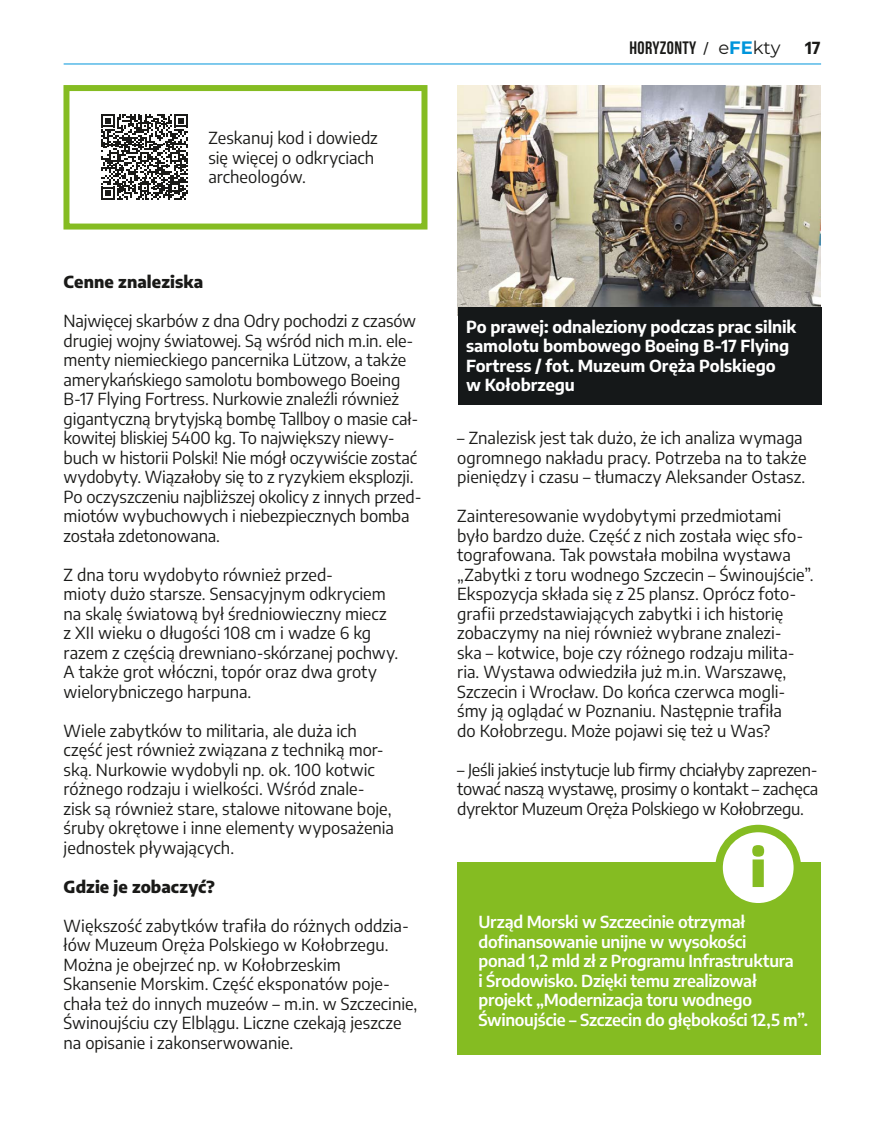
<style>
.page{position:relative;width:872px;height:1127px;background:#fff}
.page>*{position:absolute;margin:0;border:0;box-sizing:border-box;transform-origin:0 0}
.t1{font:18px "Bebas Neue";letter-spacing:.02em;color:#1a1a18}
.basik_txt_artykul_OK{font:16.5px/19.5px "Encode Sans";color:#1a1a18}
.ramka{font:600 16.5px/19.5px "Encode Sans";letter-spacing:-.02em;color:#fff}
.podpis_zdjecia{font:700 16.5px/19.5px "Encode Sans";letter-spacing:-.005em;color:#fff}
.basik_txt_artykul_OK-2{font:800 16.5px "Encode Sans";letter-spacing:.005em;color:#1a1a18}
.t2{font:700 16.5px "Encode Sans";color:#1a1a18}
.s1{font-family:"Minion Pro";font-weight:700}
.s2{font-family:"Montserrat"}
.s3{font-family:"Montserrat";font-weight:700;color:#0095db}
</style>
<div class="page">
<img style="left:457px;top:85px;width:364px;height:231px">
<div style="left:457px;top:862px;width:364px;height:192px;background:#85bc22"></div>
<div style="left:719px;top:828px;width:78px;height:79px;background:#fff;border-radius:50%"></div>
<div style="left:715px;top:825px;width:86px;height:85px;border:8px solid #85bc22;border-radius:50%"></div>
<svg style="left:752px;top:845px;width:12px;height:42px"></svg>
<div style="left:458px;top:307px;width:363px;height:98px;background:#151819"></div>
<div style="left:63px;top:85px;width:364px;height:144px;border:6px solid #85bc22"></div>
<svg style="left:101px;top:114px;width:86px;height:86px"></svg>
<hr style="left:64px;top:64px;width:757px;height:1px;background:#0095db">
<p class="basik_txt_artykul_OK" style="left:208px;top:128px;width:171px">Zeskanuj kod i dowiedz się więcej o odkryciach archeologów.</p>
<p class="basik_txt_artykul_OK-2" style="left:64px;top:271px;width:141px">Cenne znaleziska</p>
<p class="basik_txt_artykul_OK" style="left:64px;top:310px;width:359px">Najwięcej skarbów z dna Odry pochodzi z czasów drugiej wojny światowej. Są wśród nich m.in. ele&shy;menty niemieckiego pancernika Lützow, a także amerykańskiego samolotu bombowego Boeing B‑17 Flying Fortress. Nurkowie znaleźli również gigantyczną brytyjską bombę Tallboy o masie cał&shy;kowitej bliskiej 5400 kg. To największy niewy&shy;buch w historii Polski! Nie mógł oczywiście zostać wydobyty. Wiązałoby się to z ryzykiem eksplozji.<br>Po oczyszczeniu najbliższej okolicy z innych przed&shy;miotów wybuchowych i niebezpiecznych bomba została zdetonowana.</p>
<p class="basik_txt_artykul_OK" style="left:64px;top:564px;width:336px">Z dna toru wydobyto również przed-<br>mioty dużo starsze. Sensacyjnym odkryciem na skalę światową był średniowieczny miecz z XII wieku o długości 108 cm i wadze 6 kg razem z częścią drewniano‑skórzanej pochwy.<br>A także grot włóczni, topór oraz dwa groty wielorybniczego harpuna.</p>
<p class="basik_txt_artykul_OK" style="left:64px;top:720px;width:332px">Wiele zabytków to militaria, ale duża ich część jest również związana z techniką mor&shy;ską. Nurkowie wydobyli np. ok. 100 kotwic różnego rodzaju i wielkości. Wśród znale&shy;zisk są również stare, stalowe nitowane boje, śruby okrętowe i inne elementy wyposażenia jednostek pływających.</p>
<p class="basik_txt_artykul_OK-2" style="left:64px;top:875px;width:153px">Gdzie je zobaczyć?</p>
<p class="basik_txt_artykul_OK" style="left:64px;top:915px;width:355px">Większość zabytków trafiła do różnych oddzia&shy;łów Muzeum Oręża Polskiego w Kołobrzegu.<br>Można je obejrzeć np. w Kołobrzeskim Skansenie Morskim. Część eksponatów poje&shy;chała też do innych muzeów – m.in. w Szczecinie, Świnoujściu czy Elblągu. Liczne czekają jeszcze na opisanie i zakonserwowanie.</p>
<p class="t1" style="left:629px;top:38px;width:153px">HORYZONTY <span class="s1">/</span> <span class="s2">e</span><span class="s3">FE</span><span class="s2">kty</span></p>
<p class="t2" style="left:805px;top:37px;width:17px">17</p>
<p class="podpis_zdjecia" style="left:466px;top:316px;width:332px">Po prawej: odnaleziony podczas prac silnik samolotu bombowego Boeing B-17 Flying Fortress / fot. Muzeum Oręża Polskiego<br>w Kołobrzegu</p>
<p class="basik_txt_artykul_OK" style="left:457px;top:427px;width:351px">– Znalezisk jest tak dużo, że ich analiza wymaga ogromnego nakładu pracy. Potrzeba na to także pieniędzy i czasu – tłumaczy Aleksander Ostasz.</p>
<p class="basik_txt_artykul_OK" style="left:457px;top:505px;width:358px">Zainteresowanie wydobytymi przedmiotami było bardzo duże. Część z nich została więc sfo&shy;tografowana. Tak powstała mobilna wystawa „Zabytki z toru wodnego Szczecin – Świnoujście”.<br>Ekspozycja składa się z 25 plansz. Oprócz foto&shy;grafii przedstawiających zabytki i ich historię zobaczymy na niej również wybrane znalezi-<br>ska – kotwice, boje czy różnego rodzaju milita&shy;ria. Wystawa odwiedziła już m.in. Warszawę, Szczecin i Wrocław. Do końca czerwca mogli&shy;śmy ją oglądać w Poznaniu. Następnie trafiła<br>do Kołobrzegu. Może pojawi się też u Was?</p>
<p class="basik_txt_artykul_OK" style="left:457px;top:759px;width:363px;text-align:justify">– Jeśli jakieś instytucje lub firmy chciałyby zaprezen&shy;tować naszą wystawę, prosimy o kontakt – zachęca dyrektor Muzeum Oręża Polskiego w Kołobrzegu.</p>
<p class="ramka" style="left:478px;top:912px;width:331px">Urząd Morski w Szczecinie otrzymał dofinansowanie unijne w wysokości<br>ponad 1,2 mld zł z Programu Infrastruktura<br>i Środowisko. Dzięki temu zrealizował projekt „Modernizacja toru wodnego Świnoujście – Szczecin do głębokości 12,5 m”.</p>
</div>
